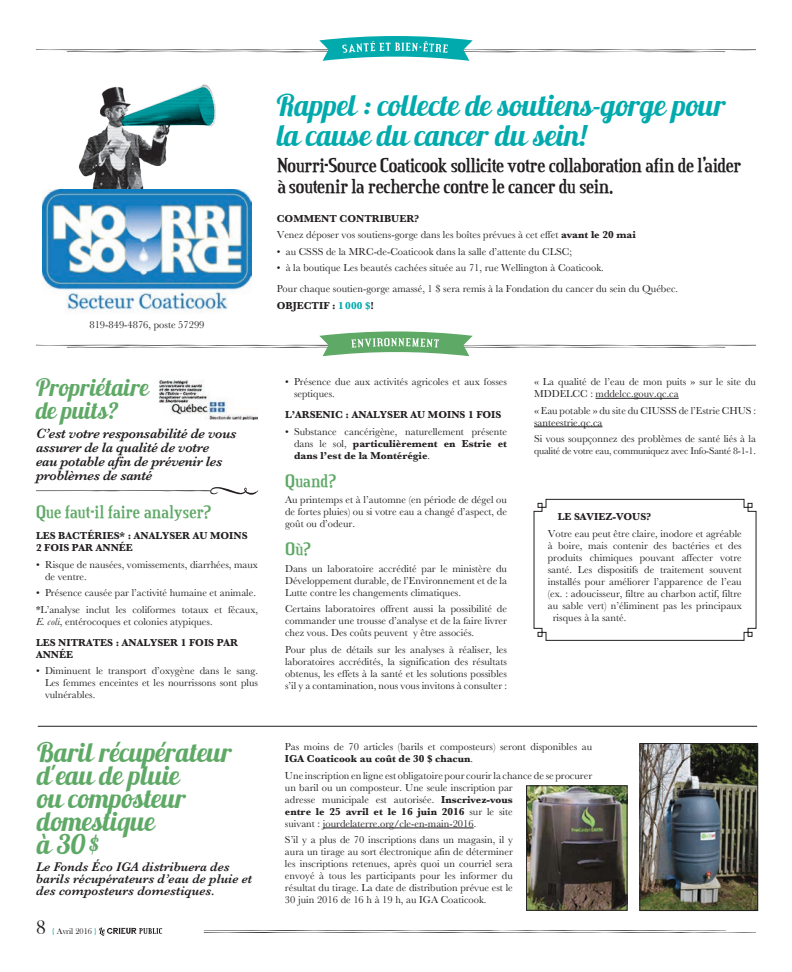
<style>
.page{position:relative;width:792px;height:972px;background:#fff}
.page>*{position:absolute;margin:0;border:0;box-sizing:border-box;transform-origin:0 0}
.t1{font:30px/30px "Lobster 1.3";color:#00aaad}
.t2{font:27px/23px "Lobster 1.3";color:#5fa966}
.t3{font:24px/23px "Lobster 1.3";color:#5fa966}
.t4{font:700 21px/21px "Credit Valley";letter-spacing:-.045em;color:#231f20}
.t5{font:20px "Bask Old Face";color:#231f20}
.t6{font:700 19px "Credit Valley";color:#5fa966}
.t7{font:italic 600 14px/14px "Baskerville";letter-spacing:-.02em;color:#231f20}
.t8{font:italic 600 13px/12px "Baskerville";color:#231f20}
.t9{font:10.5px/12px "Baskerville";color:#231f20}
.t10{font:700 10.5px/12px "Baskerville";color:#231f20}
.t11{font:10px "Baskerville";letter-spacing:-.02em;color:#231f20}
.t12{font:8.5px "Bask Old Face";color:#231f20}
.s1{font-weight:700}
.s2{font-family:"Bask Old Face"}
.s3{color:#00aaad}
.s4{font-style:italic}
.s5{font-size:10.5px}
</style>
<div class="page">
<svg style="left:99px;top:928px;width:63px;height:8px"></svg>
<svg style="left:204px;top:930px;width:552px;height:3px"></svg>
<svg style="left:36px;top:36px;width:720px;height:25px"></svg>
<img style="left:43px;top:190px;width:208px;height:123px">
<svg style="left:36px;top:331px;width:720px;height:25px"></svg>
<img style="left:78px;top:84px;width:138px;height:105px">
<svg style="left:121px;top:86px;width:94px;height:41px"></svg>
<img style="left:528px;top:788px;width:97px;height:121px">
<div style="left:526px;top:786px;width:101px;height:125px;border:1px solid #231f20"></div>
<img style="left:642px;top:745px;width:114px;height:164px">
<div style="left:640px;top:743px;width:118px;height:168px;border:1px solid #231f20"></div>
<hr style="left:323px;top:828px;width:151px;height:1px;background:#231f20">
<svg style="left:36px;top:487px;width:222px;height:8px"></svg>
<hr style="left:596px;top:398px;width:83px;height:1px;background:#231f20">
<hr style="left:534px;top:427px;width:69px;height:1px;background:#231f20">
<svg style="left:534px;top:499px;width:223px;height:142px"></svg>
<img style="left:158px;top:380px;width:100px;height:40px">
<hr style="left:38px;top:726px;width:719px;height:1px;background:#231f20">
<p class="t9" style="left:89px;top:319px;width:117px">819-849-4876, poste 57299</p>
<h1 class="t1" style="left:277px;top:89px;width:451px">Rappel : collecte de soutiens-gorge pour la cause du cancer du sein!</h1>
<h3 class="t4" style="left:277px;top:154px;width:466px">Nourri-Source Coaticook sollicite votre collaboration afin de l’aider à soutenir la recherche contre le cancer du sein.</h3>
<p class="t9" style="left:277px;top:210px;width:361px;line-height:16.5px"><span class="s1">Comment contribuer?<br></span>Venez déposer vos soutiens-gorge dans les boîtes prévues à cet effet <span class="s1">avant le 20 mai</span></p>
<p class="t9" style="left:277px;top:246px;width:297px">• au CSSS de la MRC-de-Coaticook dans la salle d’attente du CLSC;</p>
<p class="t9" style="left:277px;top:258px;width:403px;line-height:21px">• à la boutique Les beautés cachées située au 71, rue Wellington à Coaticook.<br>Pour chaque soutien-gorge amassé, 1 <span class="s2">$</span> sera remis à la Fondation du cancer du sein du Québec.</p>
<p class="t10" style="left:277px;top:300px;width:99px">Objectif : <span class="s3">1000 $</span>!</p>
<h3 class="t3" style="left:36px;top:376px;width:114px">Propriétaire de puits?</h3>
<h3 class="t7" style="left:36px;top:426px;width:202px">C’est votre responsabilité de vous assurer de la qualité de votre<br>eau potable afin de prévenir les problèmes de santé</h3>
<h3 class="t6" style="left:36px;top:502px;width:177px">Que faut-il faire analyser?</h3>
<p class="t10" style="left:36px;top:530px;width:8px">LES</p>
<p class="t10" style="left:58px;top:530px;width:8px">BACTÉRIES</p>
<p class="t10" style="left:36px;top:530px;width:213px;text-indent:84px">* : Analyser au moins<br>2 fois par année</p>
<p class="t9" style="left:45px;top:558px;width:215px;text-indent:-9px">• Risque de nausées, vomissements, diarrhées, maux de ventre.</p>
<p class="t9" style="left:36px;top:585px;width:224px;line-height:16.5px">• Présence causée par l’activité humaine et animale. *L’analyse inclut les coliformes totaux et fécaux,</p>
<p class="t9" style="left:36px;top:611px;width:178px;line-height:21px"><span class="s4">E. coli</span>, entérocoques et colonies atypiques.<br><span class="s1">LES</span></p>
<p class="t10" style="left:58px;top:636px;width:8px">NITRATES</p>
<p class="t10" style="left:116px;top:636px;width:124px">: Analyser 1 fois par</p>
<p class="t10" style="left:36px;top:648px;width:39px">année</p>
<p class="t9" style="left:45px;top:665px;width:215px;text-align:justify;text-indent:-9px">• Diminuent le transport d’oxygène dans le sang.<br>Les femmes enceintes et les nourrissons sont plus vulnérables.</p>
<h2 class="t2" style="left:37px;top:741px;width:196px">Baril récupérateur d'eau de pluie<br>ou composteur domestique<br>à 30$</h2>
<p class="t8" style="left:36px;top:860px;width:217px">Le Fonds Éco IGA distribuera des barils récupérateurs d’eau de pluie et des composteurs domestiques.</p>
<h3 class="t5" style="left:36px;top:916px;width:11px">8</h3>
<p class="t12" style="left:52px;top:926px;width:46px"><span class="s3">{</span> Avril 2016 <span class="s3">}</span></p>
<p class="t9" style="left:294px;top:376px;width:214px;text-indent:-9px">• Présence due aux activités agricoles et aux fosses septiques.</p>
<p class="t10" style="left:285px;top:409px;width:18px">L’ARSENIC</p>
<p class="t10" style="left:346px;top:409px;width:157px">: Analyser au moins 1 fois</p>
<p class="t9" style="left:294px;top:425px;width:215px;text-align:justify;text-indent:-9px">• Substance cancérigène, naturellement présente dans le sol, <span class="s1">particulièrement en Estrie et dans l’est de la Montérégie</span>.</p>
<h3 class="t6" style="left:285px;top:471px;width:53px">Quand?</h3>
<p class="t9" style="left:285px;top:494px;width:224px;text-align:justify">Au printemps et à l’automne (en période de dégel ou de fortes pluies) ou si votre eau a changé d’aspect, de goût ou d’odeur.</p>
<h3 class="t6" style="left:285px;top:539px;width:28px">Où?</h3>
<p class="t9" style="left:285px;top:563px;width:224px;text-align:justify">Dans un laboratoire accrédité par le ministère du Développement durable, de l’Environnement et de la Lutte contre les changements climatiques.</p>
<p class="t9" style="left:285px;top:603px;width:224px;text-align:justify">Certains laboratoires offrent aussi la possibilité de commander une trousse d’analyse et de la faire livrer chez vous. Des coûts peuvent y être associés.</p>
<p class="t9" style="left:285px;top:644px;width:224px;text-align:justify">Pour plus de détails sur les analyses à réaliser, les laboratoires accrédités, la signification des résultats obtenus, les effets à la santé et les solutions possibles s’il y a contamination, nous vous invitons à consulter :</p>
<p class="t9" style="left:534px;top:376px;width:224px">« La qualité de l’eau de mon puits » sur le site du<br>MDDELCC : mddelcc.gouv.qc.ca</p>
<p class="t9" style="left:534px;top:405px;width:224px">« Eau potable » du site du CIUSSS de l’Estrie CHUS : santeestrie.qc.ca</p>
<p class="t9" style="left:534px;top:433px;width:224px">Si vous soupçonnez des problèmes de santé liés à la</p>
<p class="t11" style="left:534px;top:445px;width:223px">qualité de votre eau, communiquez avec Info-Santé 8-1-1<span class="s5">.</span></p>
<p class="t10" style="left:558px;top:511px;width:95px">Le saviez-vous?</p>
<p class="t9" style="left:548px;top:527px;width:196px">Votre eau peut être claire, inodore et agréable</p>
<p class="t9" style="left:548px;top:539px;width:196px">à boire, mais contenir des bactéries et des</p>
<p class="t9" style="left:548px;top:551px;width:196px">produits chimiques pouvant affecter votre</p>
<p class="t9" style="left:548px;top:563px;width:196px">santé. Les dispositifs de traitement souvent</p>
<p class="t9" style="left:548px;top:575px;width:196px">installés pour améliorer l’apparence de l’eau</p>
<p class="t9" style="left:548px;top:587px;width:196px">(ex. : adoucisseur, filtre au charbon actif, filtre</p>
<p class="t9" style="left:548px;top:599px;width:195px">au sable vert) n’éliminent pas les principaux</p>
<p class="t9" style="left:553px;top:611px;width:75px">risques à la santé.</p>
<p class="t9" style="left:285px;top:741px;width:309px">Pas moins de 70 articles (barils et composteurs) seront disponibles au<br><span class="s1">IGA Coaticook au coût de 30 $ chacun</span>.</p>
<p class="t9" style="left:285px;top:770px;width:309px">Une inscription en ligne est obligatoire pour courir la chance de se procurer un baril ou un composteur. Une seule inscription par<br>adresse municipale est autorisée. <span class="s1">Inscrivez-vous<br>entre le 25 avril et le 16 juin 2016</span> sur le site<br>suivant : jourdelaterre.org/cle-en-main-2016.</p>
<p class="t9" style="left:285px;top:834px;width:229px;text-align:justify">S’il y a plus de 70 inscriptions dans un magasin, il y aura un tirage au sort électronique afin de déterminer les inscriptions retenues, après quoi un courriel sera envoyé à tous les participants pour les informer du résultat du tirage. La date de distribution prévue est le 30 juin 2016 de 16 h à 19 h, au IGA Coaticook.</p>
</div>
